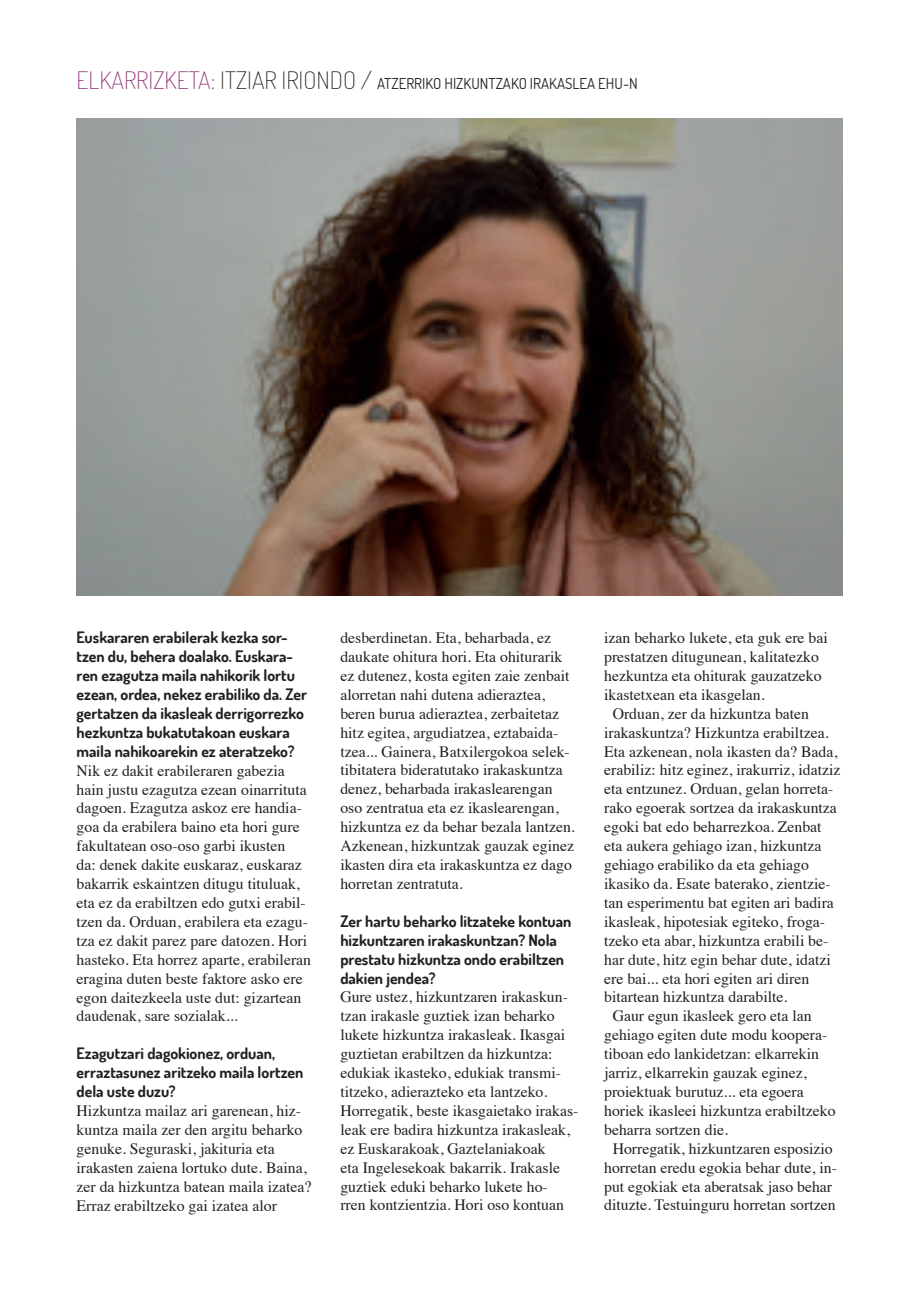
<style>
.page{position:relative;width:919px;height:1289px;background:#fff}
.page>*{position:absolute;margin:0;border:0;box-sizing:border-box;transform-origin:0 0}
.t1{font:15.75px/18.9px "Times";color:#231f20}
.t2{font:700 15.75px/18.9px "Dosis";color:#231f20}
.t3{font:15px "Dosis";color:#231f20}
.s1{font-weight:200;font-size:24px;color:#8b3072}
.s2{font-weight:200;font-size:24px}
</style>
<div class="page">
<img style="left:77px;top:119px;width:765px;height:476px">
<p class="t3" style="left:77px;top:74px;width:562px"><span class="s1">ELKARRIZKETA:</span> <span class="s2">ITZIAR IRIONDO /</span> ATZERRIKO HIZKUNTZAKO IRAKASLEA EHU-N</p>
<p class="t2" style="left:77px;top:627px;width:232px">Euskararen erabilerak kezka sor&shy;tzen du, behera doalako. Euskara&shy;ren ezagutza maila nahikorik lortu ezean, ordea, nekez erabiliko da. Zer gertatzen da ikasleak derrigorrezko hezkuntza bukatutakoan euskara maila nahikoarekin ez ateratzeko?</p>
<p class="t1" style="left:77px;top:762px;width:236px">Nik ez dakit erabileraren gabezia hain justu ezagutza ezean oinarrituta dagoen. Ezagutza askoz ere handia&shy;goa da erabilera baino eta hori gure fakultatean oso-oso garbi ikusten<br>da: denek dakite euskaraz, euskaraz bakarrik eskaintzen ditugu tituluak, eta ez da erabiltzen edo gutxi erabil&shy;tzen da. Orduan, erabilera eta ezagu&shy;tza ez dakit parez pare datozen. Hori hasteko. Eta horrez aparte, erabileran eragina duten beste faktore asko ere egon daitezkeela uste dut: gizartean daudenak, sare sozialak...</p>
<p class="t2" style="left:77px;top:1043px;width:228px">Ezagutzari dagokionez, orduan, erraztasunez aritzeko maila lortzen dela uste duzu?</p>
<p class="t1" style="left:77px;top:1102px;width:236px">Hizkuntza mailaz ari garenean, hiz&shy;kuntza maila zer den argitu beharko genuke. Seguraski, jakituria eta irakasten zaiena lortuko dute. Baina, zer da hizkuntza batean maila izatea?<br>Erraz erabiltzeko gai izatea alor</p>
<p class="t1" style="left:340px;top:629px;width:236px">desberdinetan. Eta, beharbada, ez daukate ohitura hori. Eta ohiturarik ez dutenez, kosta egiten zaie zenbait alorretan nahi dutena adieraztea, beren burua adieraztea, zerbaitetaz hitz egitea, argudiatzea, eztabaida&shy;tzea... Gainera, Batxilergokoa selek&shy;tibitatera bideratutako irakaskuntza denez, beharbada irakaslearengan oso zentratua eta ez ikaslearengan, hizkuntza ez da behar bezala lantzen.<br>Azkenean, hizkuntzak gauzak eginez ikasten dira eta irakaskuntza ez dago horretan zentratuta.</p>
<p class="t2" style="left:340px;top:911px;width:232px">Zer hartu beharko litzateke kontuan hizkuntzaren irakaskuntzan? Nola prestatu hizkuntza ondo erabiltzen dakien jendea?</p>
<p class="t1" style="left:340px;top:989px;width:239px">Gure ustez, hizkuntzaren irakaskun&shy;tzan irakasle guztiek izan beharko lukete hizkuntza irakasleak. Ikasgai guztietan erabiltzen da hizkuntza: edukiak ikasteko, edukiak transmi&shy;titzeko, adierazteko eta lantzeko.<br>Horregatik, beste ikasgaietako irakas&shy;leak ere badira hizkuntza irakasleak, ez Euskarakoak, Gaztelaniakoak<br>eta Ingelesekoak bakarrik. Irakasle guztiek eduki beharko lukete ho-<br>rren kontzientzia. Hori oso kontuan</p>
<p class="t1" style="left:604px;top:629px;width:225px">izan beharko lukete, eta guk ere bai</p>
<p class="t1" style="left:604px;top:648px;width:216px">prestatzen ditugunean, kalitatezko</p>
<p class="t1" style="left:604px;top:667px;width:219px">hezkuntza eta ohiturak gauzatzeko</p>
<p class="t1" style="left:604px;top:686px;width:162px">ikastetxean eta ikasgelan.</p>
<p class="t1" style="left:612px;top:705px;width:198px">Orduan, zer da hizkuntza baten</p>
<p class="t1" style="left:604px;top:724px;width:226px">irakaskuntza? Hizkuntza erabiltzea.</p>
<p class="t1" style="left:604px;top:743px;width:235px">Eta azkenean, nola ikasten da? Bada,</p>
<p class="t1" style="left:604px;top:762px;width:238px">erabiliz: hitz eginez, irakurriz, idatziz</p>
<p class="t1" style="left:604px;top:781px;width:231px">eta entzunez. Orduan, gelan horreta-</p>
<p class="t1" style="left:604px;top:800px;width:234px">rako egoerak sortzea da irakaskuntza</p>
<p class="t1" style="left:604px;top:818px;width:219px">egoki bat edo beharrezkoa. Zenbat</p>
<p class="t1" style="left:604px;top:837px;width:219px">eta aukera gehiago izan, hizkuntza</p>
<p class="t1" style="left:604px;top:856px;width:206px">gehiago erabiliko da eta gehiago</p>
<p class="t1" style="left:604px;top:875px;width:228px">ikasiko da. Esate baterako, zientzie-</p>
<p class="t1" style="left:604px;top:894px;width:231px">tan esperimentu bat egiten ari badira</p>
<p class="t1" style="left:604px;top:913px;width:222px">ikasleak, hipotesiak egiteko, froga-</p>
<p class="t1" style="left:604px;top:932px;width:226px">tzeko eta abar, hizkuntza erabili be-</p>
<p class="t1" style="left:604px;top:951px;width:228px">har dute, hitz egin behar dute, idatzi</p>
<p class="t1" style="left:604px;top:970px;width:207px">ere bai... eta hori egiten ari diren</p>
<p class="t1" style="left:604px;top:989px;width:185px">bitartean hizkuntza darabilte.</p>
<p class="t1" style="left:612px;top:1007px;width:201px">Gaur egun ikasleek gero eta lan</p>
<p class="t1" style="left:604px;top:1026px;width:225px">gehiago egiten dute modu koopera-</p>
<p class="t1" style="left:604px;top:1045px;width:216px">tiboan edo lankidetzan: elkarrekin</p>
<p class="t1" style="left:604px;top:1064px;width:204px">jarriz, elkarrekin gauzak eginez,</p>
<p class="t1" style="left:604px;top:1083px;width:201px">proiektuak burutuz... eta egoera</p>
<p class="t1" style="left:604px;top:1102px;width:233px">horiek ikasleei hizkuntza erabiltzeko</p>
<p class="t1" style="left:604px;top:1121px;width:125px">beharra sortzen die.</p>
<p class="t1" style="left:612px;top:1140px;width:222px">Horregatik, hizkuntzaren esposizio</p>
<p class="t1" style="left:604px;top:1159px;width:234px">horretan eredu egokia behar dute, in-</p>
<p class="t1" style="left:604px;top:1178px;width:229px">put egokiak eta aberatsak jaso behar</p>
<p class="t1" style="left:604px;top:1196px;width:233px">dituzte. Testuinguru horretan sortzen</p>
</div>
